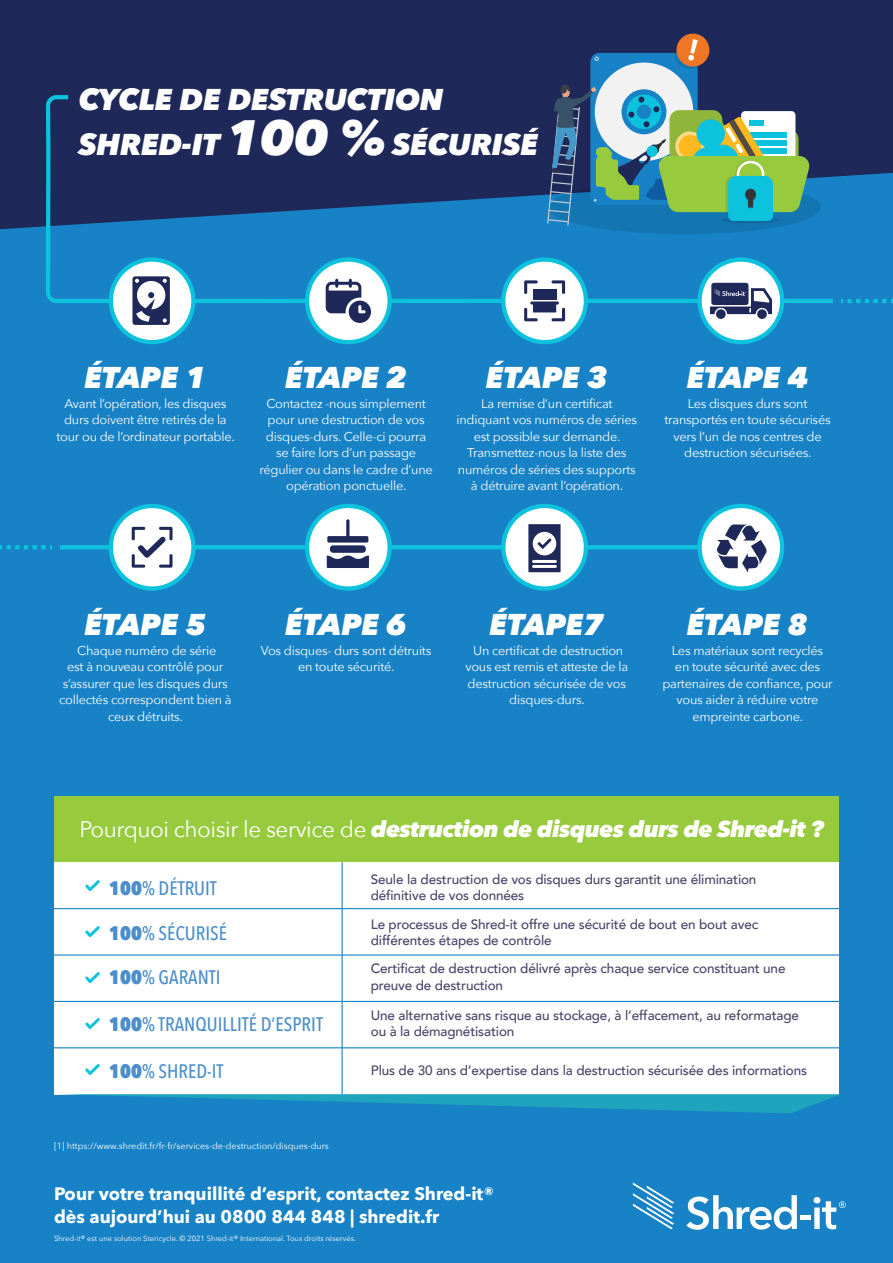
<style>
.page{position:relative;width:893px;height:1263px;background:#1782c5}
.page>*{position:absolute;margin:0;border:0;box-sizing:border-box;transform-origin:0 0}
.t1{font:italic 800 30px/45px "Avenir Next";letter-spacing:-.01em;color:#fff}
.t2{font:italic 800 22.5px "Avenir Next";letter-spacing:-.02em;color:#fff}
.t3{font:500 19.5px "Avenir Next Condensed";color:#4b8ecb}
.t4{font:700 18px/22.5px "Avenir Next";color:#fff}
.t5{font:500 13.5px/16.5px "Avenir";letter-spacing:-.01em;color:#494369}
.t6{font:12.75px/16.5px "Avenir Next";letter-spacing:-.02em;color:#fff;text-align:center}
.t7{font:9px "Avenir Next";color:#fff}
.t8{font:7.5px "Avenir Next";color:#fff}
.s1{font-size:49.5px}
.s2{font-weight:400;font-style:normal}
.s3{font-weight:800}
</style>
<div class="page">
<div style="left:0;top:0;width:893px;height:229px;background:#1e2859"></div>
<hr style="left:60px;top:545px;width:681px;height:4px;background:#0cc2dd">
<div style="left:503px;top:506px;width:83px;height:82px;background:#fff;border-radius:50%"></div>
<div style="left:501px;top:504px;width:87px;height:87px;border:4px solid #0cc2dd;border-radius:50%"></div>
<div style="left:527px;top:523px;width:35px;height:51px;background:#1e2859"></div>
<div style="left:525px;top:521px;width:39px;height:54px;border:3px solid #fff"></div>
<svg style="left:547px;top:33px;width:263px;height:60px;background:#425178"></svg>
<svg style="left:44px;top:93px;width:793px;height:211px"></svg>
<div style="left:111px;top:260px;width:82px;height:82px;background:#fff;border-radius:50%"></div>
<div style="left:109px;top:257px;width:87px;height:87px;border:4px solid #0cc2dd;border-radius:50%"></div>
<div style="left:307px;top:260px;width:83px;height:82px;background:#fff;border-radius:50%"></div>
<div style="left:305px;top:257px;width:87px;height:87px;border:4px solid #0cc2dd;border-radius:50%"></div>
<div style="left:503px;top:260px;width:83px;height:82px;background:#fff;border-radius:50%"></div>
<div style="left:501px;top:257px;width:87px;height:87px;border:4px solid #0cc2dd;border-radius:50%"></div>
<svg style="left:700px;top:260px;width:82px;height:82px;background:#e6f8fa"></svg>
<div style="left:697px;top:257px;width:87px;height:87px;border:4px solid #0cc2dd;border-radius:50%"></div>
<svg style="left:326px;top:279px;width:45px;height:44px"></svg>
<svg style="left:551px;top:280px;width:14px;height:14px"></svg>
<svg style="left:524px;top:280px;width:14px;height:14px"></svg>
<svg style="left:524px;top:301px;width:41px;height:20px"></svg>
<div style="left:533px;top:289px;width:23px;height:10px;background:#1e2859"></div>
<svg style="left:132px;top:276px;width:38px;height:49px"></svg>
<svg style="left:841px;top:299px;width:52px;height:4px"></svg>
<svg style="left:0;top:545px;width:52px;height:4px"></svg>
<div style="left:533px;top:532px;width:23px;height:23px;background:#fff;border-radius:50%"></div>
<div style="left:111px;top:506px;width:82px;height:82px;background:#fff;border-radius:50%"></div>
<div style="left:109px;top:504px;width:87px;height:87px;border:4px solid #0cc2dd;border-radius:50%"></div>
<div style="left:307px;top:506px;width:83px;height:82px;background:#fff;border-radius:50%"></div>
<div style="left:305px;top:504px;width:87px;height:87px;border:4px solid #0cc2dd;border-radius:50%"></div>
<svg style="left:700px;top:506px;width:82px;height:82px;background:#e2f7fb"></svg>
<div style="left:697px;top:504px;width:87px;height:87px;border:4px solid #0cc2dd;border-radius:50%"></div>
<svg style="left:132px;top:527px;width:41px;height:41px"></svg>
<div style="left:330px;top:545px;width:36px;height:8px;background:#1e2859;border-radius:3px"></div>
<svg style="left:327px;top:556px;width:42px;height:12px"></svg>
<svg style="left:327px;top:519px;width:41px;height:24px"></svg>
<svg style="left:716px;top:524px;width:51px;height:48px;background:#9da2b7"></svg>
<svg style="left:633px;top:1182px;width:41px;height:47px"></svg>
<svg style="left:686px;top:1195px;width:111px;height:35px"></svg>
<hr style="left:800px;top:1216px;width:11px;height:4px;background:#fff">
<svg style="left:813px;top:1197px;width:33px;height:32px"></svg>
<div style="left:54px;top:796px;width:785px;height:66px;background:#97ca3d"></div>
<div style="left:54px;top:862px;width:785px;height:232px;background:#fff"></div>
<hr style="left:342px;top:862px;width:1px;height:232px;background:#1782c5">
<hr style="left:54px;top:908px;width:785px;height:1px;background:#1782c5">
<hr style="left:54px;top:954px;width:785px;height:1px;background:#1782c5">
<hr style="left:54px;top:1001px;width:785px;height:1px;background:#1782c5">
<hr style="left:54px;top:1047px;width:785px;height:1px;background:#1782c5">
<svg style="left:85px;top:880px;width:15px;height:11px"></svg>
<svg style="left:85px;top:1064px;width:15px;height:11px"></svg>
<svg style="left:85px;top:1018px;width:15px;height:11px"></svg>
<svg style="left:85px;top:972px;width:15px;height:11px"></svg>
<svg style="left:85px;top:926px;width:15px;height:11px"></svg>
<svg style="left:538px;top:538px;width:13px;height:11px"></svg>
<hr style="left:533px;top:560px;width:22px;height:3px;background:#fff">
<hr style="left:533px;top:565px;width:22px;height:3px;background:#fff">
<svg style="left:54px;top:1094px;width:787px;height:19px"></svg>
<div style="left:711px;top:283px;width:37px;height:22px;background:#1e2859;border-radius:3px"></div>
<div style="left:757px;top:309px;width:10px;height:10px;background:#1e2859;border-radius:50%"></div>
<div style="left:716px;top:309px;width:10px;height:10px;background:#1e2859;border-radius:50%"></div>
<svg style="left:710px;top:288px;width:62px;height:26px"></svg>
<h1 class="t1" style="left:79px;top:76px;width:461px">CYCLE DE DESTRUCTION<br>SHRED-IT <span class="s1">100 %</span> SÉCURISÉ</h1>
<h1 class="t1" style="left:84px;top:355px;width:123px">ÉTAPE 1</h1>
<p class="t6" style="left:56px;top:395px;width:180px">Avant l’opération, les disques durs doivent être retirés de la tour ou de l’ordinateur portable.</p>
<h1 class="t1" style="left:285px;top:355px;width:123px">ÉTAPE 2</h1>
<p class="t6" style="left:259px;top:395px;width:175px">Contactez -nous simplement pour une destruction de vos disques-durs. Celle-ci pourra se faire lors d’un passage régulier ou dans le cadre d’une opération ponctuelle.</p>
<h1 class="t1" style="left:486px;top:355px;width:123px">ÉTAPE 3</h1>
<p class="t6" style="left:456px;top:395px;width:182px">La remise d’un certificat indiquant vos numéros de séries est possible sur demande.<br>Transmettez-nous la liste des numéros de séries des supports à détruire avant l’opération.</p>
<h1 class="t1" style="left:687px;top:355px;width:123px">ÉTAPE 4</h1>
<p class="t6" style="left:664px;top:395px;width:168px">Les disques durs sont transportés en toute sécurisés vers l’un de nos centres de destruction sécurisées.</p>
<h1 class="t1" style="left:84px;top:602px;width:123px">ÉTAPE 5</h1>
<p class="t6" style="left:59px;top:641px;width:174px">Chaque numéro de série<br>est à nouveau contrôlé pour s’assurer que les disques durs collectés correspondent bien à ceux détruits.</p>
<h1 class="t1" style="left:285px;top:602px;width:123px">ÉTAPE 6</h1>
<p class="t6" style="left:261px;top:641px;width:172px">Vos disques- durs sont détruits en toute sécurité.</p>
<h1 class="t1" style="left:490px;top:602px;width:116px">ÉTAPE7</h1>
<p class="t6" style="left:465px;top:641px;width:164px">Un certificat de destruction vous est remis et atteste de la destruction sécurisée de vos disques-durs.</p>
<h1 class="t1" style="left:687px;top:602px;width:123px">ÉTAPE 8</h1>
<p class="t6" style="left:662px;top:641px;width:172px">Les matériaux sont recyclés<br>en toute sécurité avec des partenaires de confiance, pour vous aider à réduire votre empreinte carbone.</p>
<h2 class="t2" style="left:80px;top:815px;width:746px"><span class="s2">Pourquoi choisir le service de</span> destruction de disques durs de Shred-it ?</h2>
<h3 class="t3" style="left:109px;top:876px;width:109px"><span class="s3">100</span>% DÉTRUIT</h3>
<p class="t5" style="left:371px;top:870px;width:387px">Seule la destruction de vos disques durs garantit une élimination définitive de vos données</p>
<h3 class="t3" style="left:109px;top:921px;width:119px"><span class="s3">100</span>% SÉCURISÉ</h3>
<p class="t5" style="left:371px;top:915px;width:389px">Le processus de Shred-it offre une sécurité de bout en bout avec différentes étapes de contrôle</p>
<h3 class="t3" style="left:109px;top:966px;width:113px"><span class="s3">100</span>% GARANTI</h3>
<p class="t5" style="left:371px;top:959px;width:416px">Certificat de destruction délivré après chaque service constituant une preuve de destruction</p>
<h3 class="t3" style="left:109px;top:1012px;width:215px"><span class="s3">100</span>% TRANQUILLITÉ D’ESPRIT</h3>
<p class="t5" style="left:371px;top:1006px;width:430px">Une alternative sans risque au stockage, à l’effacement, au reformatage ou à la démagnétisation</p>
<h3 class="t3" style="left:109px;top:1059px;width:116px"><span class="s3">100</span>% SHRED-IT</h3>
<p class="t5" style="left:371px;top:1061px;width:438px">Plus de 30 ans d’expertise dans la destruction sécurisée des informations</p>
<p class="t7" style="left:54px;top:1138px;width:276px">[1] https://www.shredit.fr/fr-fr/services-de-destruction/disques-durs</p>
<h3 class="t4" style="left:54px;top:1182px;width:442px">Pour votre tranquillité d’esprit, contactez Shred-it® dès aujourd’hui au 0800 844 848 | shredit.fr</h3>
<p class="t8" style="left:54px;top:1232px;width:303px">Shred-it® est une solution Stericycle. © 2021 Shred-it® International. Tous droits réservés.</p>
</div>
